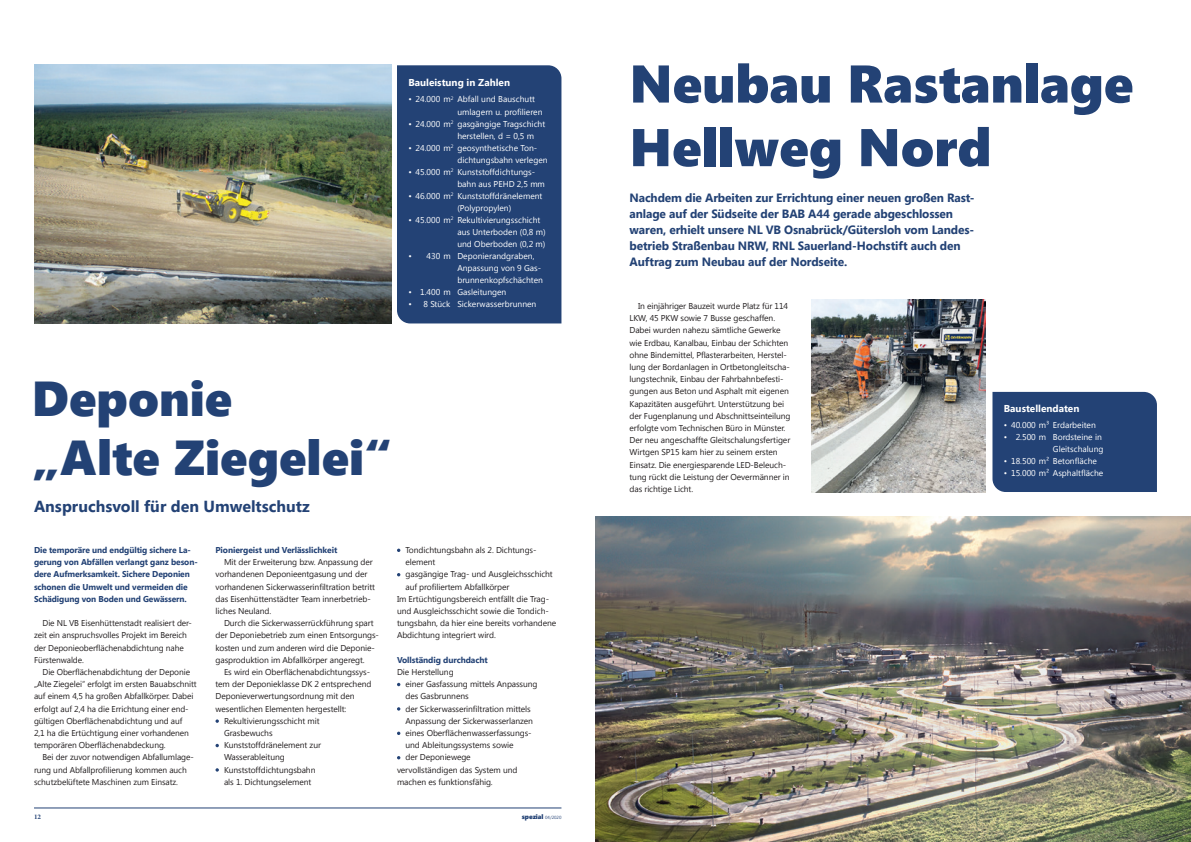
<style>
.page{position:relative;width:1191px;height:842px;background:#fff}
.page>*{position:absolute;margin:0;border:0;box-sizing:border-box;transform-origin:0 0}
.t1{font:53px/63.6px "Segoe UI Black";color:#234275}
.t2{font:49px/58.8px "Segoe UI Black";color:#234275}
.t3{font:700 16px "Segoe UI";color:#234275}
.t4{font:700 12px/16px "Segoe UI";letter-spacing:-.01em;color:#234275}
.t5{font:700 10px "Segoe UI";color:#fff}
.t6{font:8.5px/12.2px "Segoe UI";letter-spacing:-.01em;color:#231f20}
.t7{font:8.5px/12px "Segoe UI";color:#fff}
.t8{font:700 8.5px/12.2px "Segoe UI";letter-spacing:-.01em;color:#234275}
.t9{font:700 7px "Minion Pro";color:#234275}
.t10{font:6.5px "Segoe UI Black";color:#234275}
.s1{font-family:"Segoe UI";font-size:4.5px}
</style>
<div class="page">
<hr style="left:34px;top:808px;width:527px;height:1px;background:#234275">
<svg style="left:215px;top:719px;width:4px;height:4px"></svg>
<svg style="left:215px;top:744px;width:4px;height:3px"></svg>
<svg style="left:215px;top:768px;width:4px;height:4px"></svg>
<svg style="left:397px;top:707px;width:3px;height:4px"></svg>
<img style="left:34px;top:65px;width:357px;height:258px">
<div style="left:397px;top:65px;width:164px;height:258px;background:#234275"></div>
<img style="left:595px;top:516px;width:596px;height:326px">
<div style="left:992px;top:392px;width:165px;height:100px;background:#234275"></div>
<img style="left:811px;top:299px;width:175px;height:193px">
<p class="t5" style="left:408px;top:76px;width:103px">Bauleistung in Zahlen</p>
<p class="t7" style="left:457px;top:93px;width:87px;text-indent:-49px">• 24.000 m<sup>2</sup> Abfall und Bauschutt umlagern u. profilieren</p>
<p class="t7" style="left:457px;top:117px;width:89px;text-indent:-49px">• 24.000 m<sup>2</sup> gasgängige Tragschicht herstellen, d = 0,5 m</p>
<p class="t7" style="left:457px;top:141px;width:92px;text-indent:-49px">• 24.000 m<sup>2</sup> geosynthetische Ton&shy;dichtungsbahn verlegen</p>
<p class="t7" style="left:457px;top:165px;width:89px;text-indent:-49px">• 45.000 m<sup>2</sup> Kunststoffdichtungs&shy;bahn aus PEHD 2,5 mm</p>
<p class="t7" style="left:457px;top:189px;width:87px;text-indent:-49px">• 46.000 m<sup>2</sup> Kunststoffdränelement (Polypropylen)</p>
<p class="t7" style="left:457px;top:213px;width:90px;text-indent:-49px">• 45.000 m<sup>2</sup> Rekultivierungsschicht aus Unterboden (0,8 m) und Oberboden (0,2 m)</p>
<p class="t7" style="left:457px;top:249px;width:87px;text-indent:-49px">• 430 m Deponierandgraben,<br>Anpassung von 9 Gas&shy;brunnenkopfschächten</p>
<p class="t7" style="left:408px;top:285px;width:100px">• 1.400 m Gasleitungen</p>
<p class="t7" style="left:408px;top:297px;width:130px">• 8 Stück Sickerwasserbrunnen</p>
<h2 class="t2" style="left:32px;top:366px;width:362px">Deponie<br>„Alte Ziegelei“</h2>
<h3 class="t3" style="left:34px;top:495px;width:277px">Anspruchsvoll für den Umweltschutz</h3>
<p class="t8" style="left:34px;top:544px;width:165px">Die temporäre und endgültig sichere La&shy;gerung von Abfällen verlangt ganz beson&shy;dere Aufmerksamkeit. Sichere Deponien schonen die Umwelt und vermeiden die Schädigung von Boden und Gewässern.</p>
<p class="t6" style="left:34px;top:617px;width:159px;text-indent:9px">Die NL VB Eisenhüttenstadt realisiert der&shy;zeit ein anspruchsvolles Projekt im Bereich der Deponieoberflächenabdichtung nahe Fürstenwalde.</p>
<p class="t6" style="left:34px;top:665px;width:164px;text-indent:9px">Die Oberflächenabdichtung der Deponie „Alte Ziegelei“ erfolgt im ersten Bauabschnitt auf einem 4,5 ha großen Abfallkörper. Dabei erfolgt auf 2,4 ha die Errichtung einer end&shy;gültigen Oberflächenabdichtung und auf<br>2,1 ha die Ertüchtigung einer vorhandenen temporären Oberflächenabdeckung.</p>
<p class="t6" style="left:34px;top:751px;width:161px;text-indent:9px">Bei der zuvor notwendigen Abfallumlage&shy;rung und Abfallprofilierung kommen auch schutzbelüftete Maschinen zum Einsatz.</p>
<p class="t8" style="left:215px;top:544px;width:123px">Pioniergeist und Verlässlichkeit</p>
<p class="t6" style="left:215px;top:556px;width:161px;text-indent:8px">Mit der Erweiterung bzw. Anpassung der vorhandenen Deponieentgasung und der vorhandenen Sickerwasserinfiltration betritt das Eisenhüttenstädter Team innerbetrieb&shy;liches Neuland.</p>
<p class="t6" style="left:215px;top:617px;width:165px;text-indent:8px">Durch die Sickerwasserrückführung spart der Deponiebetrieb zum einen Entsorgungs&shy;kosten und zum anderen wird die Deponie&shy;gasproduktion im Abfallkörper angeregt.</p>
<p class="t6" style="left:224px;top:665px;width:148px">Es wird ein Oberflächenabdichtungssys-</p>
<p class="t6" style="left:215px;top:678px;width:157px">tem der Deponieklasse DK 2 entsprechend</p>
<p class="t6" style="left:215px;top:690px;width:141px">Deponieverwertungsordnung mit den</p>
<p class="t6" style="left:215px;top:702px;width:132px">wesentlichen Elementen hergestellt:</p>
<p class="t6" style="left:224px;top:714px;width:97px">Rekultivierungsschicht mit</p>
<p class="t6" style="left:224px;top:726px;width:50px">Grasbewuchs</p>
<p class="t6" style="left:224px;top:739px;width:99px">Kunststoffdränelement zur</p>
<p class="t6" style="left:224px;top:751px;width:62px">Wasserableitung</p>
<p class="t6" style="left:224px;top:763px;width:93px">Kunststoffdichtungsbahn</p>
<p class="t6" style="left:224px;top:775px;width:89px">als 1. Dichtungselement</p>
<p class="t6" style="left:405px;top:543px;width:132px">Tondichtungsbahn als 2. Dichtungs-</p>
<p class="t6" style="left:405px;top:556px;width:31px">element</p>
<p class="t6" style="left:405px;top:568px;width:149px">gasgängige Trag- und Ausgleichsschicht</p>
<p class="t6" style="left:405px;top:580px;width:105px">auf profiliertem Abfallkörper</p>
<p class="t6" style="left:397px;top:592px;width:154px">Im Ertüchtigungsbereich entfällt die Trag-</p>
<p class="t6" style="left:397px;top:604px;width:153px">und Ausgleichsschicht sowie die Tondich-</p>
<p class="t6" style="left:397px;top:617px;width:161px">tungsbahn, da hier eine bereits vorhandene</p>
<p class="t6" style="left:397px;top:629px;width:100px">Abdichtung integriert wird.</p>
<p class="t8" style="left:397px;top:653px;width:92px">Vollständig durchdacht</p>
<p class="t6" style="left:397px;top:665px;width:58px">Die Herstellung</p>
<p class="t6" style="left:405px;top:678px;width:134px">einer Gasfassung mittels Anpassung</p>
<p class="t6" style="left:405px;top:690px;width:65px">des Gasbrunnens</p>
<p class="t6" style="left:405px;top:702px;width:127px">der Sickerwasserinfiltration mittels</p>
<p class="t6" style="left:405px;top:714px;width:129px">Anpassung der Sickerwasserlanzen</p>
<p class="t6" style="left:405px;top:726px;width:128px">eines Oberflächenwasserfassungs-</p>
<p class="t6" style="left:405px;top:739px;width:109px">und Ableitungssystems sowie</p>
<p class="t6" style="left:405px;top:751px;width:67px">der Deponiewege</p>
<p class="t6" style="left:397px;top:763px;width:122px">vervollständigen das System und</p>
<p class="t6" style="left:397px;top:775px;width:97px">machen es funktionsfähig.</p>
<p class="t9" style="left:34px;top:812px;width:8px">12</p>
<p class="t10" style="left:522px;top:812px;width:41px">spezial <span class="s1">04/2020</span></p>
<h1 class="t1" style="left:629px;top:49px;width:505px">Neubau Rastanlage<br>Hellweg Nord</h1>
<p class="t4" style="left:629px;top:189px;width:347px">Nachdem die Arbeiten zur Errichtung einer neuen großen Rast&shy;anlage auf der Südseite der BAB A44 gerade abgeschlossen waren, erhielt unsere NL VB Osnabrück/Gütersloh vom Landes&shy;betrieb Straßenbau NRW, RNL Sauerland-Hochstift auch den Auftrag zum Neubau auf der Nordseite.</p>
<p class="t6" style="left:629px;top:299px;width:163px;text-indent:8px">In einjähriger Bauzeit wurde Platz für 114<br>LKW, 45 PKW sowie 7 Busse geschaffen.<br>Dabei wurden nahezu sämtliche Gewerke wie Erdbau, Kanalbau, Einbau der Schichten ohne Bindemittel, Pflasterarbeiten, Herstel&shy;lung der Bordanlagen in Ortbetongleitscha&shy;lungstechnik, Einbau der Fahrbahnbefesti&shy;gungen aus Beton und Asphalt mit eigenen Kapazitäten ausgeführt. Unterstützung bei der Fugenplanung und Abschnittseinteilung erfolgte vom Technischen Büro in Münster.<br>Der neu angeschaffte Gleitschalungsfertiger Wirtgen SP15 kam hier zu seinem ersten Einsatz. Die energiesparende LED-Beleuch&shy;tung rückt die Leistung der Oevermänner in das richtige Licht.</p>
<p class="t5" style="left:1003px;top:401px;width:77px">Baustellendaten</p>
<p class="t7" style="left:1003px;top:419px;width:94px">• 40.000 m³ Erdarbeiten</p>
<p class="t7" style="left:1003px;top:431px;width:101px;text-align:right">• 2.500 m Bordsteine in<br>Gleitschalung</p>
<p class="t7" style="left:1003px;top:455px;width:95px">• 18.500 m² Betonfläche</p>
<p class="t7" style="left:1003px;top:467px;width:101px">• 15.000 m² Asphaltfläche</p>
</div>
